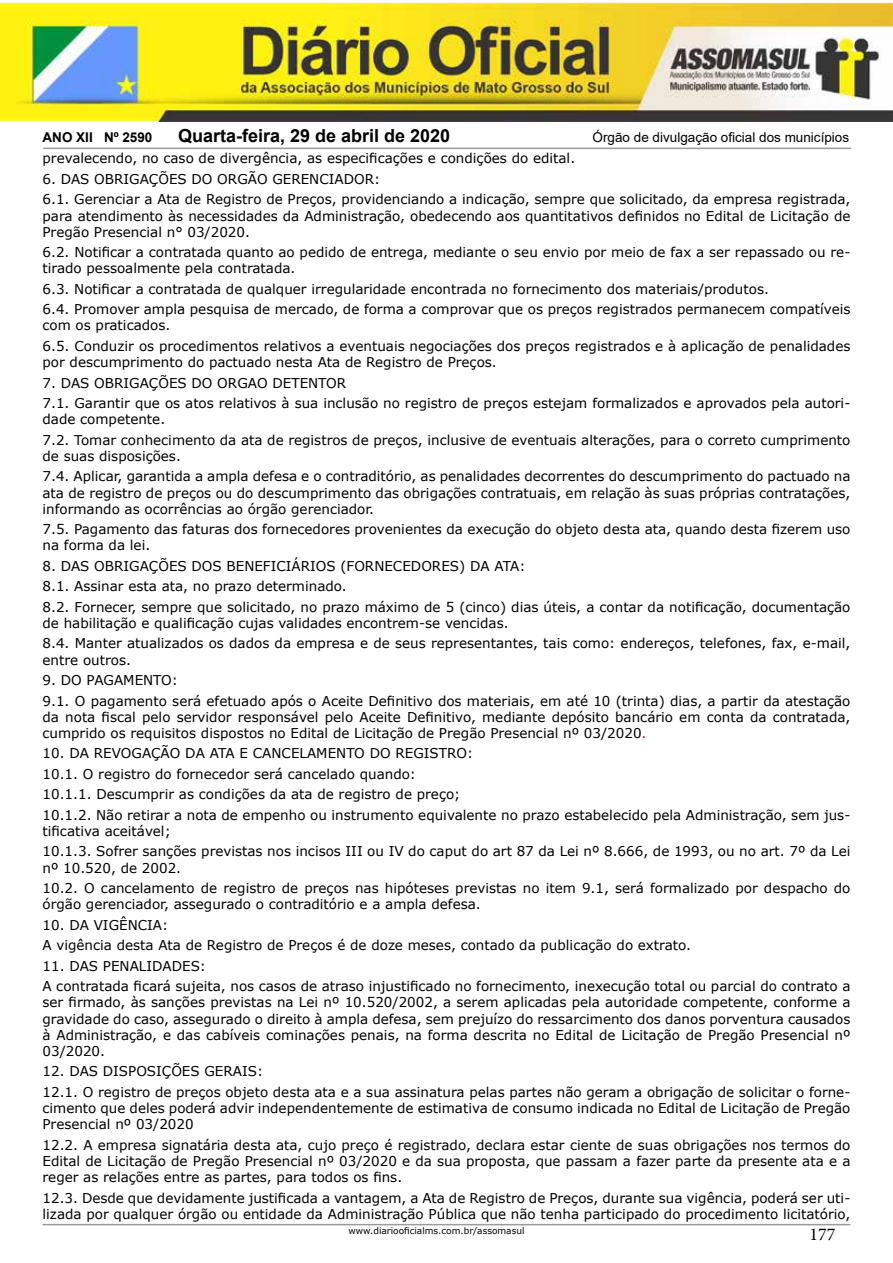
<style>
.page{position:relative;width:893px;height:1263px;background:#fff}
.page>*{position:absolute;margin:0;border:0;box-sizing:border-box;transform-origin:0 0}
.t1{font:700 18px "Arial";color:#000}
.t2{font:18px "Minion Pro";color:#000}
.t3{font:13.5px/20.4px "Verdana";color:#000}
.t4{font:13.5px "Arial";color:#000}
.t5{font:700 13.5px "Arial";color:#000}
.t6{font:9px "Verdana";color:#000}
.s1{color:#cd1619}
</style>
<div class="page">
<hr style="left:43px;top:148px;width:808px;height:1px;background:#000">
<hr style="left:43px;top:1224px;width:807px;height:1px;background:#000">
<img style="left:0;top:2px;width:893px;height:119px">
<p class="t5" style="left:43px;top:127px;width:111px">ANO XII Nº 2590</p>
<h1 class="t1" style="left:178px;top:123px;width:274px">Quarta-feira, 29 de abril de 2020</h1>
<p class="t4" style="left:593px;top:128px;width:258px">Órgão de divulgação oficial dos municípios</p>
<p class="t3" style="left:43px;top:148px;width:534px">prevalecendo, no caso de divergência, as especificações e condições do edital.</p>
<p class="t3" style="left:43px;top:169px;width:809px">6. DAS OBRIGAÇÕES DO ORGÃO GERENCIADOR:<br>6.1. Gerenciar a Ata de Registro de Preços, providenciando a indicação, sempre que solicitado, da empresa registrada,</p>
<p class="t3" style="left:43px;top:207px;width:809px;line-height:16.2px">para atendimento às necessidades da Administração, obedecendo aos quantitativos definidos no Edital de Licitação de<br>Pregão Presencial n° 03/2020.</p>
<p class="t3" style="left:43px;top:244px;width:809px;line-height:16.2px">6.2. Notificar a contratada quanto ao pedido de entrega, mediante o seu envio por meio de fax a ser repassado ou re&shy;tirado pessoalmente pela contratada.</p>
<p class="t3" style="left:43px;top:279px;width:809px">6.3. Notificar a contratada de qualquer irregularidade encontrada no fornecimento dos materiais/produtos.<br>6.4. Promover ampla pesquisa de mercado, de forma a comprovar que os preços registrados permanecem compatíveis</p>
<p class="t3" style="left:43px;top:315px;width:809px">com os praticados.<br>6.5. Conduzir os procedimentos relativos a eventuais negociações dos preços registrados e à aplicação de penalidades</p>
<p class="t3" style="left:43px;top:352px;width:456px">por descumprimento do pactuado nesta Ata de Registro de Preços.</p>
<p class="t3" style="left:43px;top:372px;width:809px">7. DAS OBRIGAÇÕES DO ORGAO DETENTOR<br>7.1. Garantir que os atos relativos à sua inclusão no registro de preços estejam formalizados e aprovados pela autori-</p>
<p class="t3" style="left:43px;top:409px;width:809px">dade competente.<br>7.2. Tomar conhecimento da ata de registros de preços, inclusive de eventuais alterações, para o correto cumprimento</p>
<p class="t3" style="left:43px;top:446px;width:809px">de suas disposições.<br>7.4. Aplicar, garantida a ampla defesa e o contraditório, as penalidades decorrentes do descumprimento do pactuado na</p>
<p class="t3" style="left:43px;top:484px;width:809px;line-height:16.2px">ata de registro de preços ou do descumprimento das obrigações contratuais, em relação às suas próprias contratações, informando as ocorrências ao órgão gerenciador.</p>
<p class="t3" style="left:43px;top:521px;width:809px;line-height:16.2px">7.5. Pagamento das faturas dos fornecedores provenientes da execução do objeto desta ata, quando desta fizerem uso na forma da lei.</p>
<p class="t3" style="left:43px;top:556px;width:809px">8. DAS OBRIGAÇÕES DOS BENEFICIÁRIOS (FORNECEDORES) DA ATA:<br>8.1. Assinar esta ata, no prazo determinado.<br>8.2. Fornecer, sempre que solicitado, no prazo máximo de 5 (cinco) dias úteis, a contar da notificação, documentação</p>
<p class="t3" style="left:43px;top:613px;width:809px">de habilitação e qualificação cujas validades encontrem-se vencidas.<br>8.4. Manter atualizados os dados da empresa e de seus representantes, tais como: endereços, telefones, fax, e-mail,</p>
<p class="t3" style="left:43px;top:649px;width:90px">entre outros.</p>
<p class="t3" style="left:43px;top:670px;width:809px">9. DO PAGAMENTO:<br>9.1. O pagamento será efetuado após o Aceite Definitivo dos materiais, em até 10 (trinta) dias, a partir da atestação</p>
<p class="t3" style="left:43px;top:709px;width:809px;line-height:16.2px">da nota fiscal pelo servidor responsável pelo Aceite Definitivo, mediante depósito bancário em conta da contratada, cumprido os requisitos dispostos no Edital de Licitação de Pregão Presencial nº 03/2020<span class="s1">.</span></p>
<p class="t3" style="left:43px;top:743px;width:809px">10. DA REVOGAÇÃO DA ATA E CANCELAMENTO DO REGISTRO:<br>10.1. O registro do fornecedor será cancelado quando:<br>10.1.1. Descumprir as condições da ata de registro de preço;<br>10.1.2. Não retirar a nota de empenho ou instrumento equivalente no prazo estabelecido pela Administração, sem jus-</p>
<p class="t3" style="left:43px;top:821px;width:809px">tificativa aceitável;<br>10.1.3. Sofrer sanções previstas nos incisos III ou IV do caput do art 87 da Lei nº 8.666, de 1993, ou no art. 7º da Lei</p>
<p class="t3" style="left:43px;top:857px;width:809px">nº 10.520, de 2002.<br>10.2. O cancelamento de registro de preços nas hipóteses previstas no item 9.1, será formalizado por despacho do</p>
<p class="t3" style="left:43px;top:894px;width:440px">órgão gerenciador, assegurado o contraditório e a ampla defesa.</p>
<p class="t3" style="left:43px;top:914px;width:650px">10. DA VIGÊNCIA:<br>A vigência desta Ata de Registro de Preços é de doze meses, contado da publicação do extrato.</p>
<p class="t3" style="left:43px;top:955px;width:809px">11. DAS PENALIDADES:<br>A contratada ficará sujeita, nos casos de atraso injustificado no fornecimento, inexecução total ou parcial do contrato a</p>
<p class="t3" style="left:43px;top:994px;width:809px;line-height:16.2px;text-align:justify">ser firmado, às sanções previstas na Lei nº 10.520/2002, a serem aplicadas pela autoridade competente, conforme a gravidade do caso, assegurado o direito à ampla defesa, sem prejuízo do ressarcimento dos danos porventura causados à Administração, e das cabíveis cominações penais, na forma descrita no Edital de Licitação de Pregão Presencial nº 03/2020.</p>
<p class="t3" style="left:43px;top:1061px;width:809px">12. DAS DISPOSIÇÕES GERAIS:<br>12.1. O registro de preços objeto desta ata e a sua assinatura pelas partes não geram a obrigação de solicitar o forne-</p>
<p class="t3" style="left:43px;top:1100px;width:809px;line-height:16.2px">cimento que deles poderá advir independentemente de estimativa de consumo indicada no Edital de Licitação de Pregão<br>Presencial nº 03/2020</p>
<p class="t3" style="left:43px;top:1136px;width:809px;line-height:16.2px;text-align:justify">12.2. A empresa signatária desta ata, cujo preço é registrado, declara estar ciente de suas obrigações nos termos do Edital de Licitação de Pregão Presencial nº 03/2020 e da sua proposta, que passam a fazer parte da presente ata e a reger as relações entre as partes, para todos os fins.</p>
<p class="t3" style="left:43px;top:1189px;width:809px;line-height:16.2px">12.3. Desde que devidamente justificada a vantagem, a Ata de Registro de Preços, durante sua vigência, poderá ser uti&shy;lizada por qualquer órgão ou entidade da Administração Pública que não tenha participado do procedimento licitatório,</p>
<p class="t6" style="left:348px;top:1225px;width:178px">www.diariooficialms.com.br/assomasul</p>
<h1 class="t2" style="left:810px;top:1222px;width:27px">177</h1>
</div>
